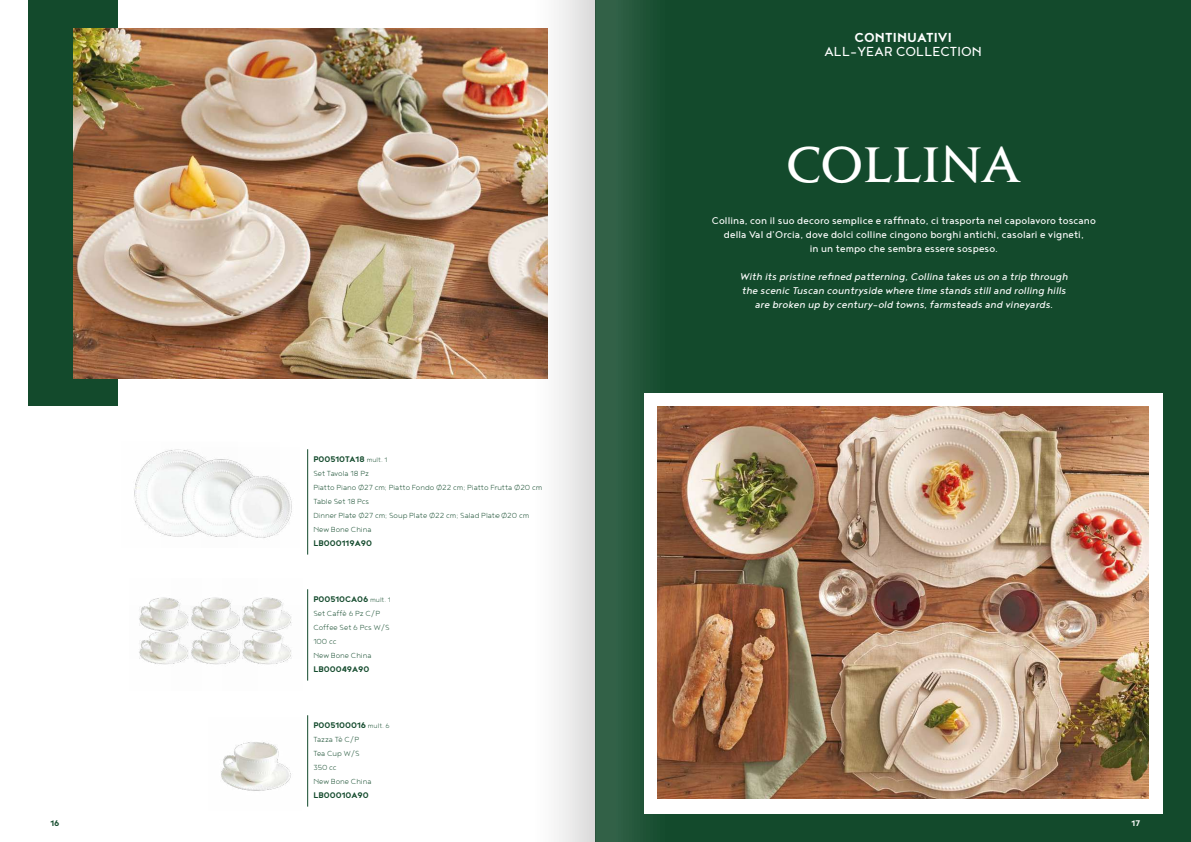
<style>
.page{position:relative;width:1191px;height:842px;background:#fff}
.page>*{position:absolute;margin:0;border:0;box-sizing:border-box;transform-origin:0 0}
.t1{font:700 45px "Jupiter Pro";color:#fff}
.t2{font:16px "Noyh";letter-spacing:.01em;color:#fff}
.t3{font:700 16px "Noyh";letter-spacing:.01em;color:#fff}
.t4{font:italic 12px/14px "Noyh";letter-spacing:.01em;color:#fff;text-align:center}
.t5{font:12px/14px "Noyh";letter-spacing:.01em;color:#fff;text-align:center}
.t6{font:700 10px "Noyh";color:#134a2c}
.t7{font:700 10px "Noyh";color:#fff}
.t8{font:300 9px/14px "Noyh";color:#134a2c}
.s1{font-weight:300;font-size:8px}
</style>
<div class="page">
<div style="left:595px;top:0;width:596px;height:842px;background:#134a2c"></div>
<div style="left:643px;top:393px;width:519px;height:421px;background:#fff"></div>
<div style="left:28px;top:0;width:90px;height:406px;background:#134a2c"></div>
<img style="left:73px;top:28px;width:423px;height:351px">
<img style="left:694px;top:406px;width:454px;height:392px">
<img style="left:134px;top:453px;width:27px;height:80px">
<img style="left:161px;top:449px;width:40px;height:88px">
<img style="left:201px;top:456px;width:91px;height:82px">
<img style="left:149px;top:597px;width:22px;height:8px">
<img style="left:139px;top:605px;width:32px;height:60px">
<img style="left:171px;top:597px;width:51px;height:8px">
<img style="left:171px;top:605px;width:51px;height:60px">
<img style="left:222px;top:597px;width:62px;height:8px">
<img style="left:222px;top:605px;width:70px;height:60px">
<img style="left:221px;top:742px;width:70px;height:49px">
<hr style="left:307px;top:449px;width:1px;height:106px;background:#134a2c">
<hr style="left:307px;top:589px;width:1px;height:92px;background:#134a2c">
<hr style="left:307px;top:715px;width:1px;height:92px;background:#134a2c">
<svg style="left:595px;top:0;width:99px;height:842px"></svg>
<svg style="left:496px;top:0;width:99px;height:842px"></svg>
<h2 class="t3" style="left:854px;top:29px;width:99px">CONTINUATIVI</h2>
<h2 class="t2" style="left:824px;top:43px;width:159px">ALL-YEAR COLLECTION</h2>
<h1 class="t1" style="left:786px;top:129px;width:235px">COLLINA</h1>
<p class="t6" style="left:313px;top:454px;width:75px">P00510TA18 <span class="s1">mult. 1</span></p>
<p class="t8" style="left:313px;top:467px;width:230px">Set Tavola 18 Pz<br>Piatto Piano Ø27 cm; Piatto Fondo Ø22 cm; Piatto Frutta Ø20 cm<br>Table Set 18 Pcs<br>Dinner Plate Ø27 cm; Soup Plate Ø22 cm; Salad Plate Ø20 cm<br>New Bone China</p>
<p class="t6" style="left:313px;top:538px;width:60px">LB000119A90</p>
<p class="t6" style="left:313px;top:594px;width:79px">P00510CA06 <span class="s1">mult. 1</span></p>
<p class="t8" style="left:313px;top:607px;width:78px">Set Caffè 6 Pz C/P<br>Coffee Set 6 Pcs W/S<br>100 cc<br>New Bone China</p>
<p class="t6" style="left:313px;top:664px;width:58px">LB00049A90</p>
<p class="t6" style="left:313px;top:720px;width:78px">P005100016 <span class="s1">mult. 6</span></p>
<p class="t8" style="left:313px;top:733px;width:60px">Tazza Tè C/P<br>Tea Cup W/S<br>350 cc<br>New Bone China</p>
<p class="t6" style="left:313px;top:790px;width:57px">LB00010A90</p>
<h3 class="t5" style="left:712px;top:214px;width:385px">Collina, con il suo decoro semplice e raffinato, ci trasporta nel capolavoro toscano della Val d’Orcia, dove dolci colline cingono borghi antichi, casolari e vigneti,<br>in un tempo che sembra essere sospeso.</h3>
<h3 class="t4" style="left:740px;top:270px;width:329px">With its pristine refined patterning, Collina takes us on a trip through the scenic Tuscan countryside where time stands still and rolling hills are broken up by century-old towns, farmsteads and vineyards.</h3>
<p class="t6" style="left:50px;top:817px;width:11px">16</p>
<p class="t7" style="left:1131px;top:817px;width:10px">17</p>
</div>
